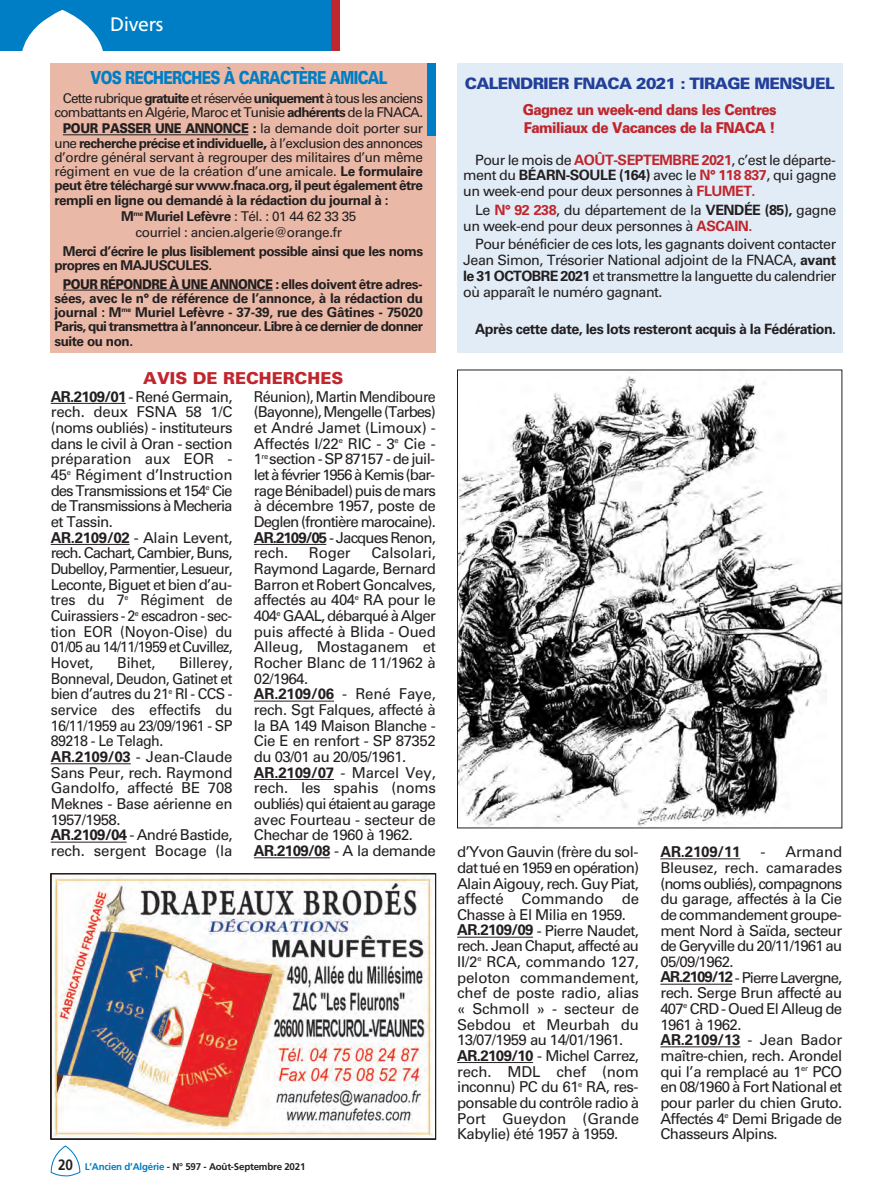
<style>
.page{position:relative;width:893px;height:1190px;background:#fff}
.page>*{position:absolute;margin:0;border:0;box-sizing:border-box;transform-origin:0 0}
.t1{font:19.5px "Frutiger LT Std";letter-spacing:-.02em;color:#fff}
.t2{font:900 18px "Univers LT Std";letter-spacing:-.055em;color:#007ec5;scale:.78 1}
.t3{font:900 16.5px "Univers LT Std";color:#c0262d}
.t4{font:900 15.75px "Univers LT Std";letter-spacing:-.04em;color:#223f99}
.t5{font:15px/15.6px "Univers LT Std";letter-spacing:-.04em;color:#231f20}
.t6{font:15px/15.6px "Univers LT Std";letter-spacing:-.04em;color:#231f20;scale:.95 1}
.t7{font:900 15px/18px "Univers LT Std";letter-spacing:-.04em;color:#c0262d;scale:.9 1}
.t8{font:700 15px "Univers LT Std";letter-spacing:-.01em;color:#231f20}
.t9{font:14.25px/15.8px "Univers LT Std";letter-spacing:-.035em;color:#231f20;text-align:justify}
.t10{font:700 14.25px "Univers LT Std";letter-spacing:-.035em;color:#231f20}
.t11{font:700 13.5px/14.2px "Univers LT Std";letter-spacing:-.045em;color:#231f20;text-align:justify}
.t12{font:13.5px/14.2px "Univers LT Std";letter-spacing:-.055em;color:#231f20;text-align:right}
.t13{font:13.5px/16.4px "Univers LT Std";letter-spacing:-.035em;color:#231f20;text-align:center}
.t14{font:700 9.75px "Frutiger LT Std";letter-spacing:-.02em;color:#231f20}
.s1{font-weight:700}
.s2{font-weight:900}
.s3{font-weight:400}
.s4{font-size:15px}
.s5{color:#007ec5}
.s6{font-weight:700;color:#c0262d}
</style>
<div class="page">
<svg style="left:51px;top:1145px;width:29px;height:31px"></svg>
<div style="left:0;top:0;width:340px;height:51px;background:#007ec5"></div>
<svg style="left:22px;top:10px;width:81px;height:41px"></svg>
<div style="left:331px;top:0;width:9px;height:51px;background:#c0262d"></div>
<img style="left:50px;top:873px;width:386px;height:266px">
<div style="left:51px;top:63px;width:384px;height:290px;background:#e9b8a6"></div>
<div style="left:427px;top:63px;width:8px;height:73px;background:#007ec5"></div>
<hr style="left:63px;top:134px;width:185px;height:1px;background:#231f20">
<hr style="left:63px;top:290px;width:209px;height:1px;background:#231f20">
<hr style="left:51px;top:403px;width:75px;height:1px;background:#231f20">
<hr style="left:51px;top:544px;width:78px;height:1px;background:#231f20">
<hr style="left:51px;top:763px;width:80px;height:1px;background:#231f20">
<hr style="left:51px;top:842px;width:76px;height:1px;background:#231f20">
<hr style="left:254px;top:544px;width:72px;height:1px;background:#231f20">
<hr style="left:254px;top:701px;width:80px;height:1px;background:#231f20">
<hr style="left:254px;top:779px;width:80px;height:1px;background:#231f20">
<hr style="left:254px;top:857px;width:76px;height:1px;background:#231f20">
<hr style="left:457px;top:937px;width:76px;height:1px;background:#231f20">
<hr style="left:457px;top:1062px;width:76px;height:1px;background:#231f20">
<hr style="left:660px;top:858px;width:80px;height:1px;background:#231f20">
<hr style="left:660px;top:984px;width:71px;height:1px;background:#231f20">
<hr style="left:660px;top:1046px;width:80px;height:1px;background:#231f20">
<img style="left:459px;top:376px;width:381px;height:450px">
<div style="left:457px;top:63px;width:385px;height:290px;background:#e1ecf7"></div>
<h1 class="t1" style="left:110px;top:13px;width:55px">Divers</h1>
<p class="t2" style="left:91px;top:71px;width:382px">VOS RECHERCHES À CARACTÈRE AMICAL</p>
<p class="t12" style="left:54px;top:92px;width:370px">Cette rubrique <span class="s1">gratuite</span> et réservée <span class="s1">uniquement</span> à tous les anciens combattants en Algérie, Maroc et Tunisie <span class="s1">adhérents</span> de la FNACA.</p>
<p class="t11" style="left:54px;top:123px;width:370px;text-indent:9px"><span class="s2">POUR PASSER UNE ANNONCE :</span> <span class="s3">la demande doit porter sur une</span> recherche précise et individuelle<span class="s2">,</span> <span class="s3">à l’exclusion des annonces d’ordre général servant à regrouper des militaires d’un même régiment en vue de la création d’une amicale.</span> Le formulaire peut être téléchargé sur www.fnaca.org, il peut également être rempli en ligne ou demandé à la rédaction du journal à :</p>
<p class="t13" style="left:121px;top:209px;width:237px"><span class="s1">M</span><sup>me</sup> <span class="s1">Muriel Lefèvre</span> : Tél. : 01 44 62 33 35 courriel : ancien.algerie@orange.fr</p>
<p class="t11" style="left:54px;top:245px;width:370px;text-indent:9px">Merci d’écrire le plus lisiblement possible ainsi que les noms propres en MAJUSCULES.</p>
<p class="t11" style="left:54px;top:278px;width:370px;text-indent:9px"><span class="s2">POUR RÉPONDRE À UNE ANNONCE :</span> elles doivent être adres&shy;sées, avec le n° de référence de l’annonce, à la rédaction du journal : M<sup>me</sup> Muriel Lefèvre - 37-39, rue des Gâtines - 75020<br>Paris, qui transmettra à l’annonceur. Libre à ce dernier de donner suite ou non.</p>
<p class="t3" style="left:143px;top:372px;width:201px">AVIS DE RECHERCHES</p>
<p class="t5" style="left:51px;top:390px;width:183px"><span class="s1">AR.2109/01</span> - René Germain, rech. deux FSNA 58 1/C (noms oubliés) - instituteurs dans le civil à Oran - section préparation aux EOR -<br>45<sup>e</sup> Régiment d’Instruction des Transmissions et 154<sup>e</sup> Cie de Transmissions à Mecheria et Tassin.<br><span class="s1">AR.2109/02</span> - Alain Levent, rech. Cachart, Cambier, Buns,<br>Dubelloy, Parmentier, Lesueur,<br>Leconte, Biguet et bien d’au&shy;tres du 7<sup>e</sup> Régiment de<br>Cuirassiers - 2<sup>e</sup> escadron - sec&shy;tion EOR (Noyon-Oise) du<br>01/05 au 14/11/1959 et Cuvillez,<br>Hovet,</p>
<p class="t6" style="left:254px;top:390px;width:193px;text-align:justify">Réunion), Martin Mendiboure (Bayonne), Mengelle (Tarbes) et André Jamet (Limoux) - Affectés I/22<sup>e</sup> RIC - 3<sup>e</sup> Cie - 1<sup>re</sup> section - SP 87157 - de juil&shy;let à février 1956 à Kemis (bar&shy;rage Bénibadel) puis de mars à décembre 1957, poste de Deglen (frontière marocaine).<br><span class="s1">AR.2109/05</span> - Jacques Renon, rech.</p>
<p class="t5" style="left:254px;top:547px;width:183px;text-indent:117px">Calsolari,<br>Raymond Lagarde, Bernard<br>Barron et Robert Goncalves, affectés au 404<sup>e</sup> RA pour le<br>404<sup>e</sup> GAAL, débarqué à Alger puis affecté à Blida - Oued<br>Alleug, Mostaganem et<br>Rocher Blanc de 11/1962 à<br>02/1964.<br><span class="s1">AR.2109/06</span> - René Faye, rech. Sgt Falques, affecté à la BA 149 Maison Blanche -<br>Cie E en renfort - SP 87352 du 03/01 au 20/05/1961.<br><span class="s1">AR.2109/07</span> - Marcel Vey, rech. les spahis (noms oubliés) qui étaient au garage avec Fourteau - secteur de<br>Chechar de 1960 à 1962.<br><span class="s1">AR.2109/08</span> - A la demande</p>
<p class="t5" style="left:309px;top:547px;width:43px">Roger</p>
<p class="t6" style="left:51px;top:656px;width:193px;text-indent:128px">Billerey,<br>Bonneval, Deudon, Gatinet et bien d’autres du 21<sup>e</sup> RI - CCS - service des effectifs du<br>16/11/1959 au 23/09/1961 - SP<br>89218 - Le Telagh.<br><span class="s1">AR.2109/03</span> - Jean-Claude<br>Sans Peur, rech. Raymond<br>Gandolfo, affecté BE 708<br>Meknes - Base aérienne en<br>1957/1958.<br><span class="s1">AR.2109/04</span> - André Bastide, rech. sergent Bocage (la</p>
<p class="t6" style="left:117px;top:656px;width:42px">Bihet,</p>
<p class="t14" style="left:58px;top:1162px;width:249px"><span class="s4">20</span> <span class="s5">L’Ancien d’Algérie</span> - N° 597 - Août-Septembre 2021</p>
<p class="t4" style="left:464px;top:78px;width:371px">CALENDRIER FNACA 2021 : TIRAGE MENSUEL</p>
<p class="t7" style="left:522px;top:102px;width:284px">Gagnez un week-end dans les Centres<br>Familiaux de Vacances de la FNACA !</p>
<p class="t9" style="left:463px;top:153px;width:374px;text-indent:12px">Pour le mois de <span class="s6">AOÛT-SEPTEMBRE 2021</span>, c’est le départe&shy;ment du <span class="s1">BÉARN-SOULE (164)</span> avec le <span class="s6">N° 118 837</span>, qui gagne un week-end pour deux personnes à <span class="s6">FLUMET.</span></p>
<p class="t9" style="left:463px;top:203px;width:374px;text-indent:12px">Le <span class="s6">N° 92 238</span>, du département de la <span class="s1">VENDÉE (85),</span> gagne un week-end pour deux personnes à <span class="s6">ASCAIN.</span></p>
<p class="t9" style="left:463px;top:238px;width:374px;text-indent:12px">Pour bénéficier de ces lots, les gagnants doivent contacter Jean Simon, Trésorier National adjoint de la FNACA, <span class="s1">avant le 31 OCTOBRE 2021</span> et transmettre la languette du calendrier où apparaît le numéro gagnant.</p>
<p class="t10" style="left:475px;top:324px;width:362px">Après cette date, les lots resteront acquis à la Fédération.</p>
<p class="t5" style="left:457px;top:845px;width:183px">d’Yvon Gauvin (frère du sol&shy;dat tué en 1959 en opération)<br>Alain Aigouy, rech. Guy Piat, affecté Commando de<br>Chasse à El Milia en 1959.<br><span class="s1">AR.2109/09</span> - Pierre Naudet, rech. Jean Chaput, affecté au<br>II/2<sup>e</sup> RCA, commando 127, peloton commandement, chef de poste radio, alias « Schmoll » - secteur de<br>Sebdou et Meurbah du<br>13/07/1959 au 14/01/1961.<br><span class="s1">AR.2109/10</span> - Michel Carrez, rech. MDL chef (nom inconnu) PC du 61<sup>e</sup> RA, res&shy;ponsable du contrôle radio à<br>Port Gueydon (Grande<br>Kabylie) été 1957 à 1959.</p>
<p class="t8" style="left:660px;top:846px;width:82px">AR.2109/11</p>
<p class="t5" style="left:660px;top:845px;width:183px;text-indent:100px">- Armand<br>Bleusez, rech. camarades (noms oubliés), compagnons du garage, affectés à la Cie de commandement groupe&shy;ment Nord à Saïda, secteur de Geryville du 20/11/1961 au<br>05/09/1962.<br><span class="s1">AR.2109/12</span> - Pierre Lavergne, rech. Serge Brun affecté au<br>407<sup>e</sup> CRD - Oued El Alleug de<br>1961 à 1962.<br><span class="s1">AR.2109/13</span> - Jean Bador maître-chien, rech. Arondel qui l’a remplacé au 1<sup>er</sup> PCO en 08/1960 à Fort National et pour parler du chien Gruto.<br>Affectés 4<sup>e</sup> Demi Brigade de<br>Chasseurs Alpins.</p>
</div>
